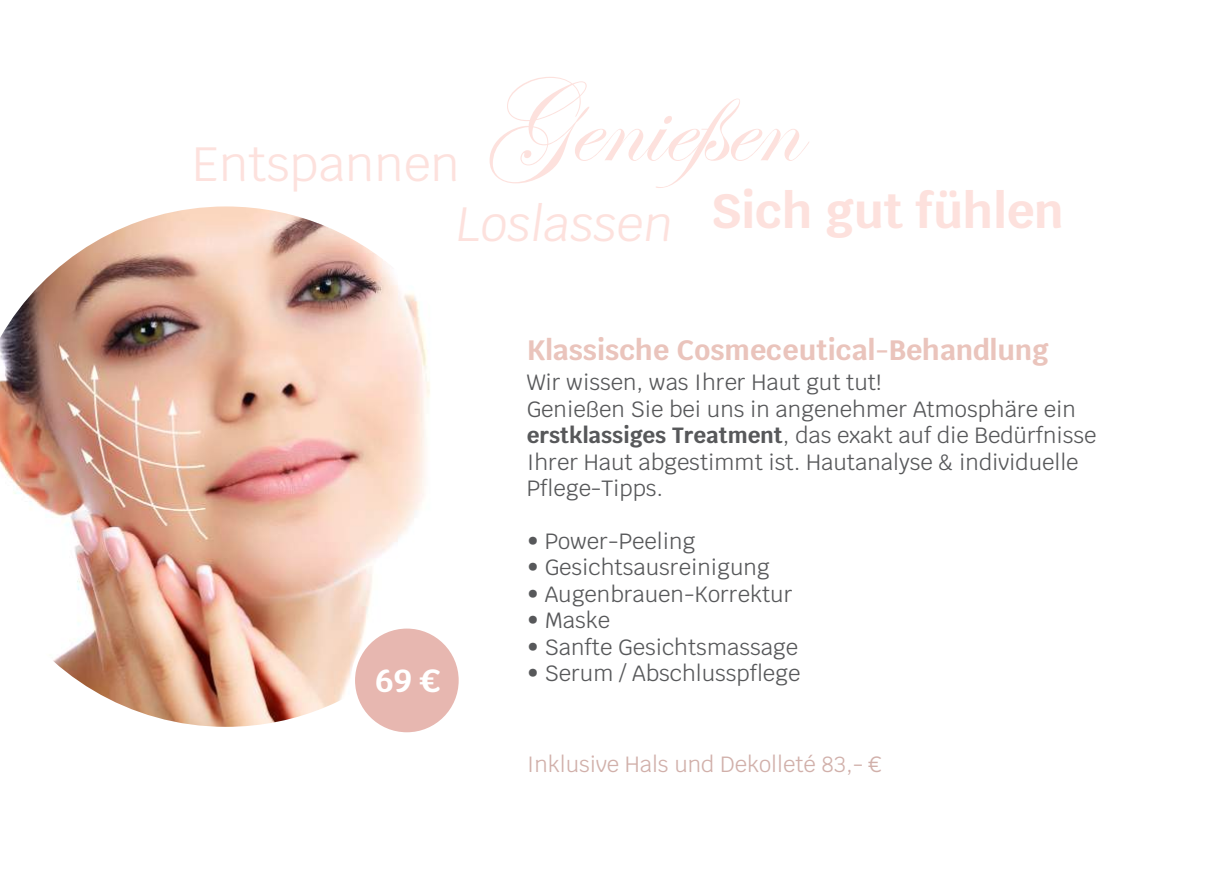
<style>
.page{position:relative;width:1208px;height:874px;background:#fff}
.page>*{position:absolute;margin:0;border:0;box-sizing:border-box;transform-origin:0 0}
.t1{font:116.2px "Edwardian Script ITC";color:#fde1dd}
.t2{font:700 48px "Krub";color:#fde1dd}
.t3{font:48px "Krub";color:#fde1dd}
.t4{font:700 32px "Krub";color:#fff}
.t5{font:700 28px "Krub";color:#eac4bc}
.t6{font:22px/26.4px "Krub";color:#57585a}
.t7{font:22px "Krub";color:#d1b0aa}
.s1{font-weight:400;font-style:italic}
.s2{font-weight:700}
</style>
<div class="page">
<img style="left:0;top:206px;width:430px;height:520px">
<div style="left:353px;top:626px;width:108px;height:108px;background:#e7b7b0;border-radius:50%"></div>
<div style="left:351px;top:624px;width:112px;height:112px;border:4px solid #fff;border-radius:50%"></div>
<h1 class="t1" style="left:483px;top:61px;width:317px">Genießen</h1>
<h2 class="t2" style="left:457px;top:183px;width:608px"><span class="s1">Loslassen</span> Sich gut fühlen</h2>
<h2 class="t3" style="left:192px;top:123px;width:269px">Entspannen</h2>
<h3 class="t4" style="left:375px;top:661px;width:64px">69 €</h3>
<p class="t5" style="left:526px;top:334px;width:523px">Klassische Cosmeceutical-Behandlung</p>
<p class="t6" style="left:526px;top:369px;width:571px">Wir wissen, was Ihrer Haut gut tut!<br>Genießen Sie bei uns in angenehmer Atmosphäre ein <span class="s2">erstklassiges Treatment</span>, das exakt auf die Bedürfnisse Ihrer Haut abgestimmt ist. Hautanalyse &amp; individuelle Pflege-Tipps.</p>
<p class="t6" style="left:526px;top:527px;width:170px">• Power-Peeling</p>
<p class="t6" style="left:526px;top:554px;width:245px">• Gesichtsausreinigung</p>
<p class="t6" style="left:526px;top:580px;width:267px">• Augenbrauen-Korrektur</p>
<p class="t6" style="left:526px;top:607px;width:85px">• Maske</p>
<p class="t6" style="left:526px;top:633px;width:273px">• Sanfte Gesichtsmassage</p>
<p class="t6" style="left:526px;top:659px;width:275px">• Serum / Abschlusspflege</p>
<p class="t7" style="left:526px;top:745px;width:356px">Inklusive Hals und Dekolleté 83,- €</p>
</div>
